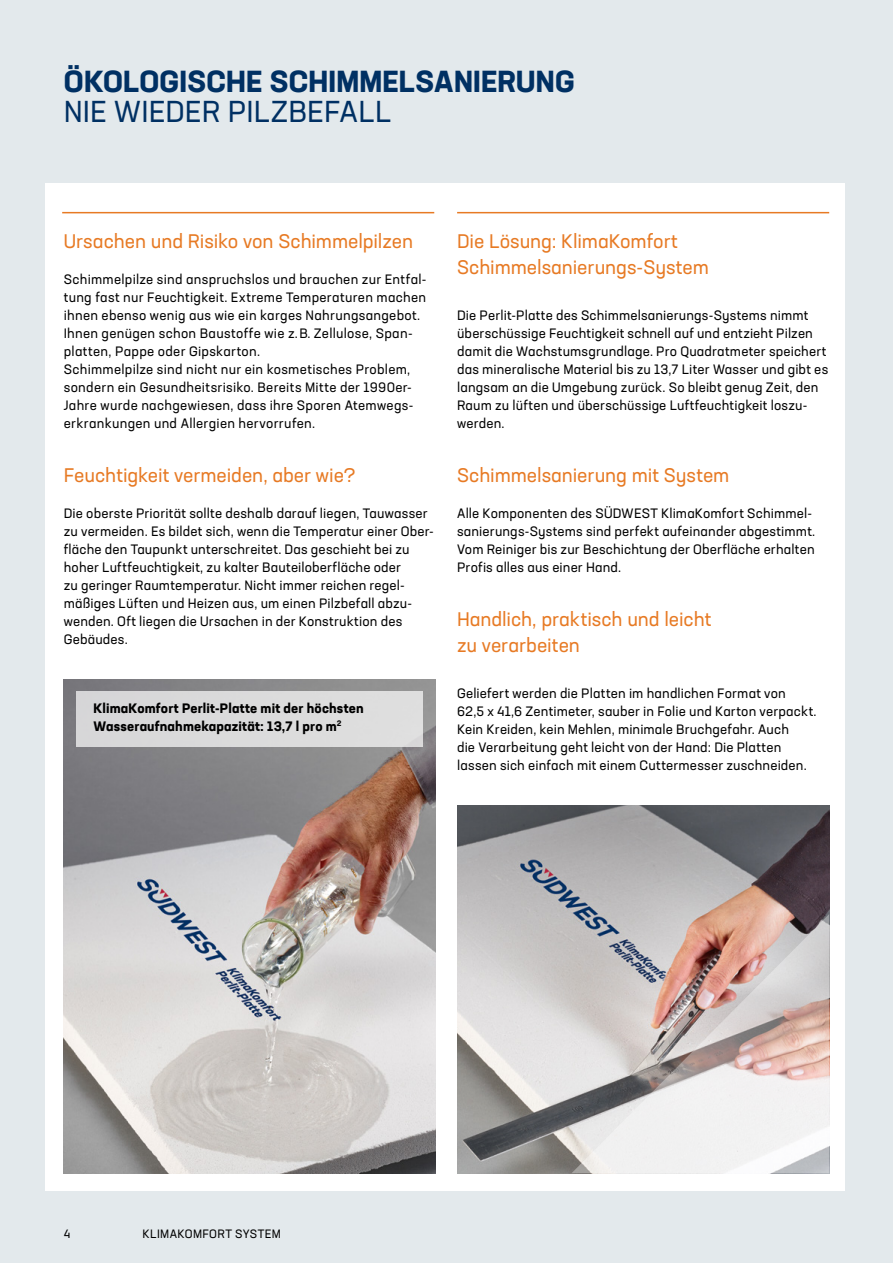
<style>
.page{position:relative;width:893px;height:1263px;background:#e3e9ec}
.page>*{position:absolute;margin:0;border:0;box-sizing:border-box;transform-origin:0 0}
.t1{font:700 30px "Neusa Next Pro";letter-spacing:.005em;color:#003063}
.t2{font:30px "Neusa Next Pro";color:#003063}
.t3{font:19.5px/26px "Neusa Next Pro";letter-spacing:-.005em;color:#e77a24}
.t4{font:13.5px/18px "Neusa Next Pro";letter-spacing:.015em;color:#000}
.t5{font:700 13.5px/18px "Neusa Next Pro";letter-spacing:.01em;color:#000}
.t6{font:12px "Neusa Next Pro";letter-spacing:.025em;color:#000}
</style>
<div class="page">
<div style="left:46px;top:183px;width:799px;height:1008px;background:#fff"></div>
<hr style="left:62px;top:212px;width:372px;height:1px;background:#e77a24">
<hr style="left:457px;top:212px;width:372px;height:1px;background:#e77a24">
<img style="left:457px;top:806px;width:372px;height:368px">
<img style="left:64px;top:680px;width:372px;height:494px">
<div style="left:77px;top:691px;width:346px;height:56px;background:#dbdbdb"></div>
<svg style="left:571px;top:914px;width:258px;height:259px"></svg>
<h1 class="t1" style="left:64px;top:62px;width:512px">ÖKOLOGISCHE SCHIMMELSANIERUNG</h1>
<h1 class="t2" style="left:64px;top:93px;width:329px">NIE WIEDER PILZBEFALL</h1>
<h2 class="t3" style="left:64px;top:228px;width:351px">Ursachen und Risiko von Schimmelpilzen</h2>
<p class="t4" style="left:64px;top:270px;width:364px">Schimmelpilze sind anspruchslos und brauchen zur Entfal&shy;tung fast nur Feuchtigkeit. Extreme Temperaturen machen ihnen ebenso wenig aus wie ein karges Nahrungsangebot.<br>Ihnen genügen schon Baustoffe wie z. B. Zellulose, Span&shy;platten, Pappe oder Gipskarton.<br>Schimmelpilze sind nicht nur ein kosmetisches Problem, sondern ein Gesundheitsrisiko. Bereits Mitte der 1990er-Jahre wurde nachgewiesen, dass ihre Sporen Atemwegs&shy;erkrankungen und Allergien hervorrufen.</p>
<h2 class="t3" style="left:64px;top:462px;width:294px">Feuchtigkeit vermeiden, aber wie?</h2>
<p class="t4" style="left:64px;top:504px;width:371px">Die oberste Priorität sollte deshalb darauf liegen, Tauwasser zu vermeiden. Es bildet sich, wenn die Temperatur einer Ober&shy;fläche den Taupunkt unterschreitet. Das geschieht bei zu hoher Luftfeuchtigkeit, zu kalter Bauteiloberfläche oder<br>zu geringer Raumtemperatur. Nicht immer reichen regel&shy;mäßiges Lüften und Heizen aus, um einen Pilzbefall abzu&shy;wenden. Oft liegen die Ursachen in der Konstruktion des Gebäudes.</p>
<p class="t5" style="left:93px;top:699px;width:272px">KlimaKomfort Perlit-Platte mit der höchsten<br>Wasseraufnahmekapazität: 13,7 l pro m<sup>2</sup></p>
<h2 class="t3" style="left:457px;top:228px;width:253px">Die Lösung: KlimaKomfort<br>Schimmelsanierungs-System</h2>
<p class="t4" style="left:457px;top:306px;width:373px">Die Perlit-Platte des Schimmelsanierungs-Systems nimmt überschüssige Feuchtigkeit schnell auf und entzieht Pilzen damit die Wachstumsgrundlage. Pro Quadratmeter speichert das mineralische Material bis zu 13,7 Liter Wasser und gibt es langsam an die Umgebung zurück. So bleibt genug Zeit, den Raum zu lüften und überschüssige Luftfeuchtigkeit loszu&shy;werden.</p>
<h2 class="t3" style="left:457px;top:462px;width:274px">Schimmelsanierung mit System</h2>
<p class="t4" style="left:457px;top:504px;width:360px">Alle Komponenten des SÜDWEST KlimaKomfort Schimmel&shy;sanierungs-Systems sind perfekt aufeinander abgestimmt.<br>Vom Reiniger bis zur Beschichtung der Oberfläche erhalten Profis alles aus einer Hand.</p>
<h2 class="t3" style="left:457px;top:606px;width:256px">Handlich, praktisch und leicht zu verarbeiten</h2>
<p class="t4" style="left:457px;top:684px;width:361px">Geliefert werden die Platten im handlichen Format von<br>62,5 x 41,6 Zentimeter, sauber in Folie und Karton verpackt.<br>Kein Kreiden, kein Mehlen, minimale Bruchgefahr. Auch<br>die Verarbeitung geht leicht von der Hand: Die Platten lassen sich einfach mit einem Cuttermesser zuschneiden.</p>
<p class="t6" style="left:64px;top:1226px;width:8px">4</p>
<p class="t6" style="left:142px;top:1226px;width:140px">KLIMAKOMFORT SYSTEM</p>
</div>
